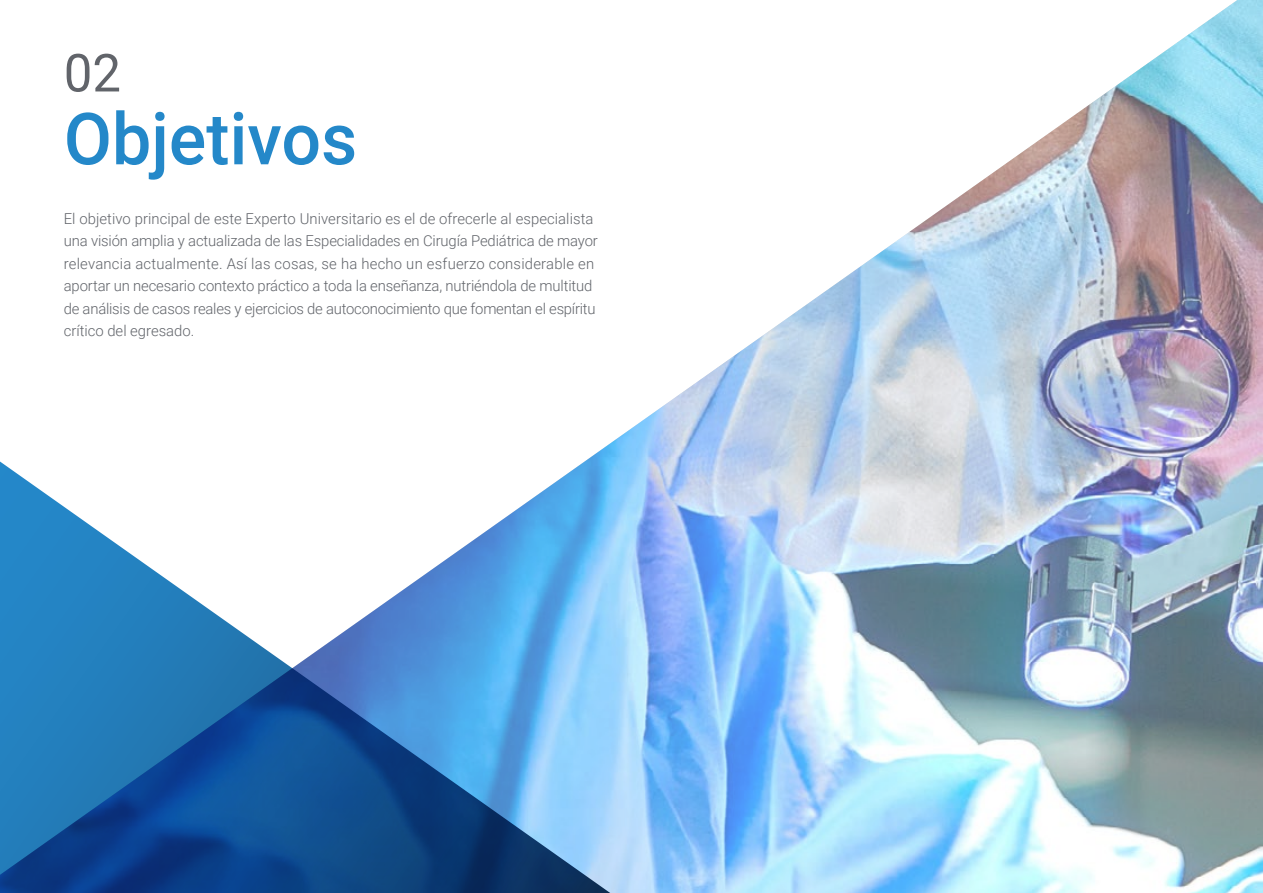
<style>
.page{position:relative;width:1263px;height:893px;background:#fff}
.page>*{position:absolute;margin:0;border:0;box-sizing:border-box;transform-origin:0 0}
.t1{font:500 72px "Roboto";color:#2488c9}
.t2{font:52.5px "Roboto";color:#61646a}
.t3{font:300 15px/22.5px "Roboto";letter-spacing:-.01em;color:#61646a}
</style>
<div class="page">
<img style="left:606px;top:0;width:657px;height:893px">
<svg style="left:0;top:446px;width:640px;height:447px"></svg>
<h2 class="t2" style="left:64px;top:36px;width:59px">02</h2>
<h1 class="t1" style="left:64px;top:88px;width:295px">Objetivos</h1>
<p class="t3" style="left:64px;top:206px;width:536px">El objetivo principal de este Experto Universitario es el de ofrecerle al especialista una visión amplia y actualizada de las Especialidades en Cirugía Pediátrica de mayor relevancia actualmente. Así las cosas, se ha hecho un esfuerzo considerable en aportar un necesario contexto práctico a toda la enseñanza, nutriéndola de multitud de análisis de casos reales y ejercicios de autoconocimiento que fomentan el espíritu crítico del egresado.</p>
</div>
